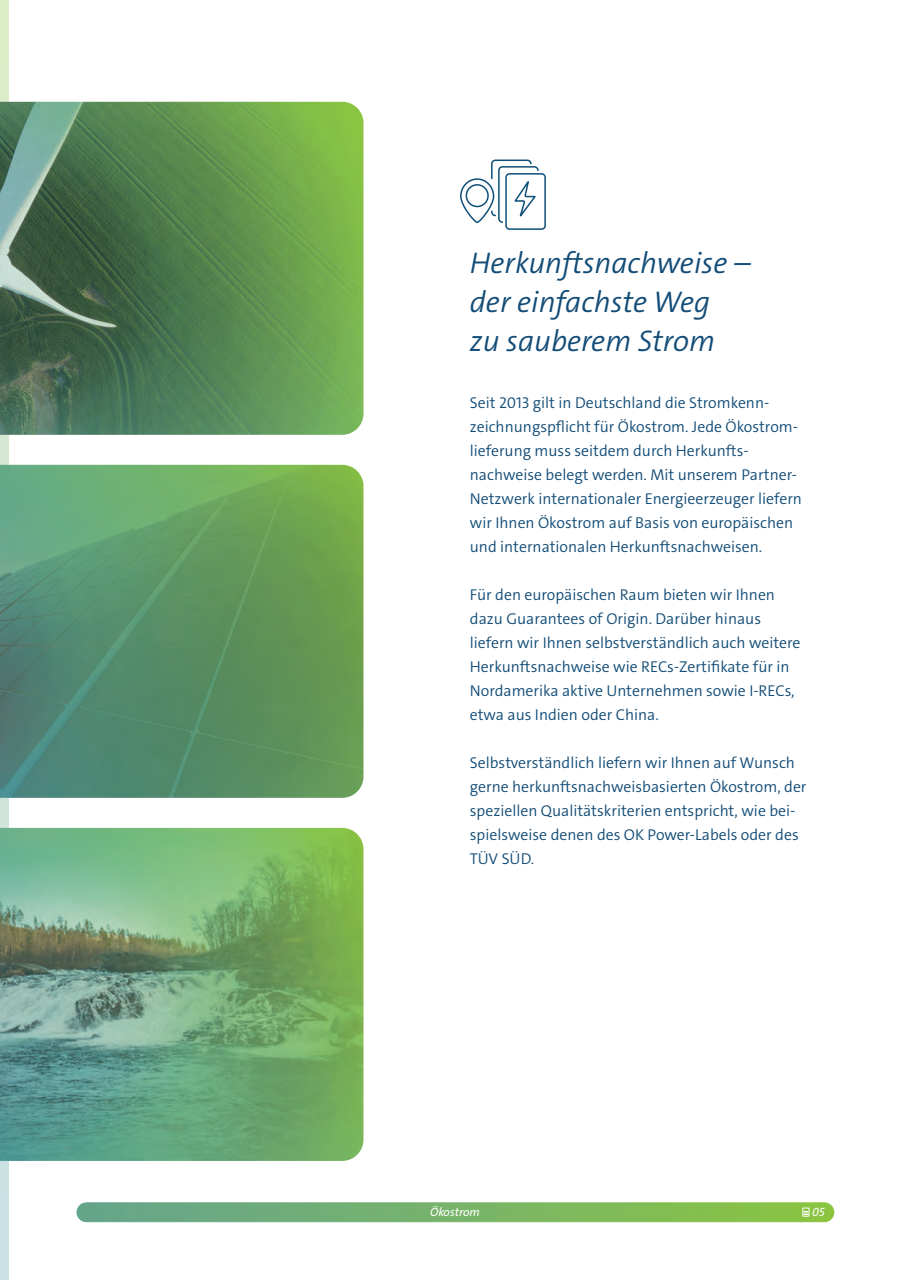
<style>
.page{position:relative;width:910px;height:1280px;background:#fff}
.page>*{position:absolute;margin:0;border:0;box-sizing:border-box;transform-origin:0 0}
.t1{font:italic 300 30px "The Sans C4 s";color:#124c77}
.t2{font:300 15.75px/24px "The Sans C4 s";color:#124c77}
.t3{font:italic 12px "The Sans C4 s";color:#fff}
</style>
<div class="page">
<svg style="left:0;top:0;width:9px;height:1280px;background:#d2e5d5"></svg>
<svg style="left:460px;top:159px;width:86px;height:71px"></svg>
<img style="left:0;top:102px;width:363px;height:333px">
<img style="left:0;top:465px;width:363px;height:333px">
<img style="left:0;top:828px;width:363px;height:333px">
<div style="left:77px;top:1203px;width:757px;height:19px;background:linear-gradient(to right,#64a48e,#8cc543);border-radius:9px"></div>
<div style="left:77px;top:1202px;width:757px;height:20px;border:1px solid #fff;border-radius:9px"></div>
<div style="left:802px;top:1208px;width:7px;height:8px;border:1px solid #fff"></div>
<svg style="left:804px;top:1211px;width:4px;height:4px"></svg>
<p class="t1" style="left:470px;top:244px;width:282px">Herkunftsnachweise –</p>
<p class="t1" style="left:470px;top:283px;width:242px">der einfachste Weg</p>
<p class="t1" style="left:470px;top:322px;width:247px">zu sauberem Strom</p>
<p class="t2" style="left:470px;top:390px;width:334px">Seit 2013 gilt in Deutschland die Stromkenn&shy;zeichnungspflicht für Ökostrom. Jede Ökostrom&shy;lieferung muss seitdem durch Herkunfts&shy;nachweise belegt werden. Mit unserem Partner-Netzwerk internationaler Energieerzeuger liefern wir Ihnen Ökostrom auf Basis von europäischen und internationalen Herkunftsnachweisen.</p>
<p class="t2" style="left:470px;top:582px;width:332px">Für den europäischen Raum bieten wir Ihnen dazu Guarantees of Origin. Darüber hinaus liefern wir Ihnen selbstverständlich auch weitere Herkunftsnachweise wie RECs-Zertifikate für in Nordamerika aktive Unternehmen sowie I-RECs, etwa aus Indien oder China.</p>
<p class="t2" style="left:470px;top:750px;width:327px">Selbstverständlich liefern wir Ihnen auf Wunsch</p>
<p class="t2" style="left:470px;top:774px;width:338px">gerne herkunftsnachweisbasierten Ökostrom, der</p>
<p class="t2" style="left:470px;top:798px;width:330px">speziellen Qualitätskriterien entspricht, wie bei&shy;spielsweise denen des OK Power-Labels oder des<br>TÜV SÜD.</p>
<p class="t3" style="left:430px;top:1204px;width:51px">Ökostrom</p>
<p class="t3" style="left:812px;top:1204px;width:14px">05</p>
</div>
